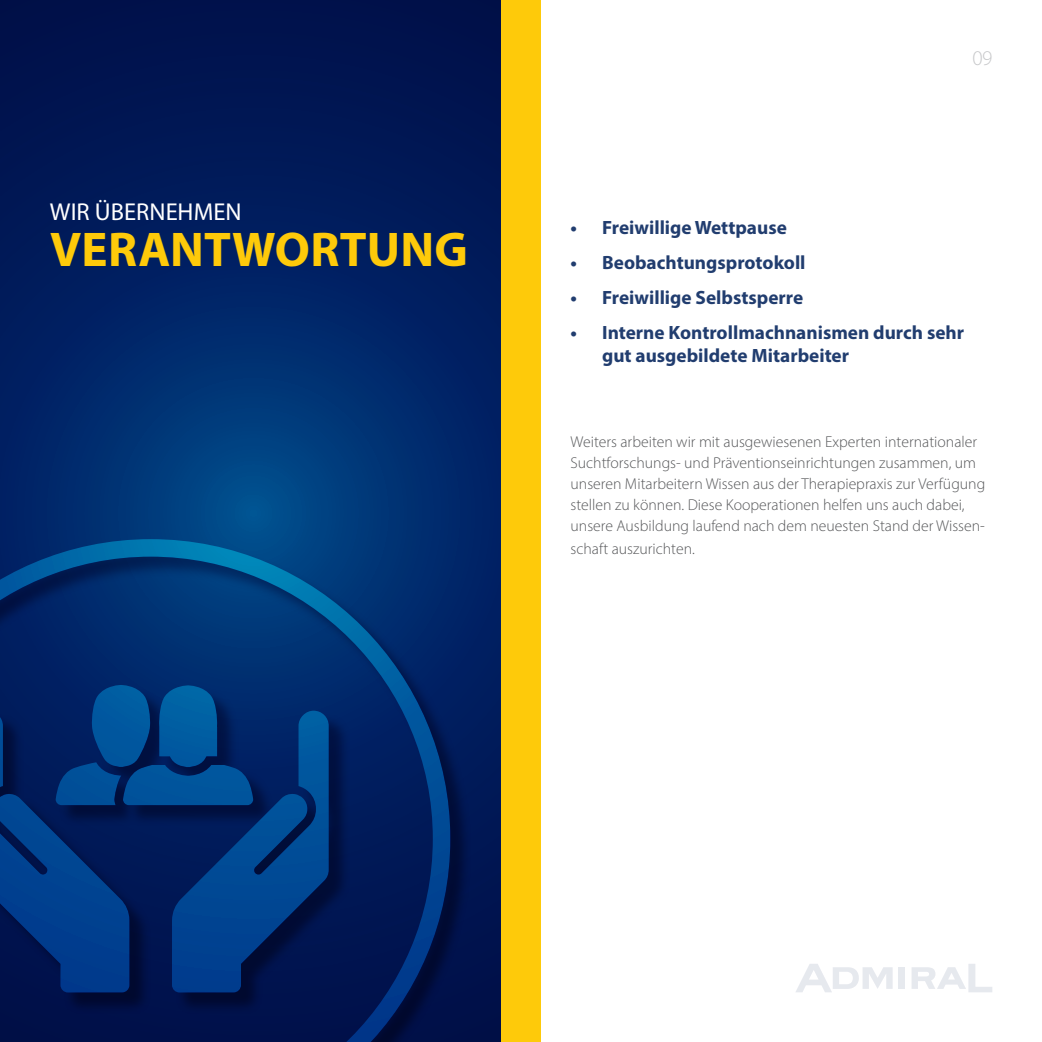
<style>
.page{position:relative;width:1042px;height:1042px;background:#fff}
.page>*{position:absolute;margin:0;border:0;box-sizing:border-box;transform-origin:0 0}
.t1{font:700 49px "Myriad Pro";letter-spacing:.005em;color:#feca0a}
.t2{font:24.5px "Myriad Pro";letter-spacing:.005em;color:#fff}
.t3{font:300 21px "Myriad Pro";color:#c7c8ca}
.t4{font:700 19.25px/22.8px "Myriad Pro";color:#213d6f}
.erste_Zeile_Grundlin{font:300 15.75px/21px "Myriad Pro";color:#57585a}
</style>
<div class="page">
<div style="left:899px;top:967px;width:6px;height:22px;background:#e6e9ee"></div>
<svg style="left:796px;top:964px;width:96px;height:28px"></svg>
<svg style="left:911px;top:964px;width:81px;height:28px"></svg>
<svg style="left:0;top:0;width:501px;height:1042px;background:#002160"></svg>
<div style="left:501px;top:0;width:40px;height:1042px;background:#feca0a"></div>
<div style="left:0;top:542px;width:472px;height:500px;background:#231f20;opacity:.75"></div>
<svg style="left:0;top:539px;width:450px;height:503px;background:#002b6a"></svg>
<div style="left:0;top:688px;width:350px;height:326px;background:#231f20;opacity:.75"></div>
<svg style="left:253px;top:711px;width:76px;height:281px;background:#003072"></svg>
<svg style="left:0;top:685px;width:253px;height:307px;background:#003074"></svg>
<p class="t2" style="left:50px;top:197px;width:193px">WIR ÜBERNEHMEN</p>
<p class="t1" style="left:50px;top:217px;width:419px">VERANTWORTUNG</p>
<h3 class="t3" style="left:972px;top:46px;width:21px">09</h3>
<p class="t4" style="left:570px;top:215px;width:218px">• Freiwillige Wettpause</p>
<p class="t4" style="left:570px;top:250px;width:236px">• Beobachtungsprotokoll</p>
<p class="t4" style="left:570px;top:285px;width:234px">• Freiwillige Selbstsperre</p>
<p class="t4" style="left:602px;top:320px;width:363px;text-indent:-32px">• Interne Kontrollmachnanismen durch sehr gut ausgebildete Mitarbeiter</p>
<p class="erste_Zeile_Grundlin" style="left:570px;top:431px;width:416px">Weiters arbeiten wir mit ausgewiesenen Experten internationaler Suchtforschungs- und Präventionseinrichtungen zusammen, um unseren Mitarbeitern Wissen aus der Therapiepraxis zur Verfügung stellen zu können. Diese Kooperationen helfen uns auch dabei, unsere Ausbildung laufend nach dem neuesten Stand der Wissen-</p>
<p class="erste_Zeile_Grundlin" style="left:570px;top:538px;width:126px">schaft auszurichten.</p>
</div>
